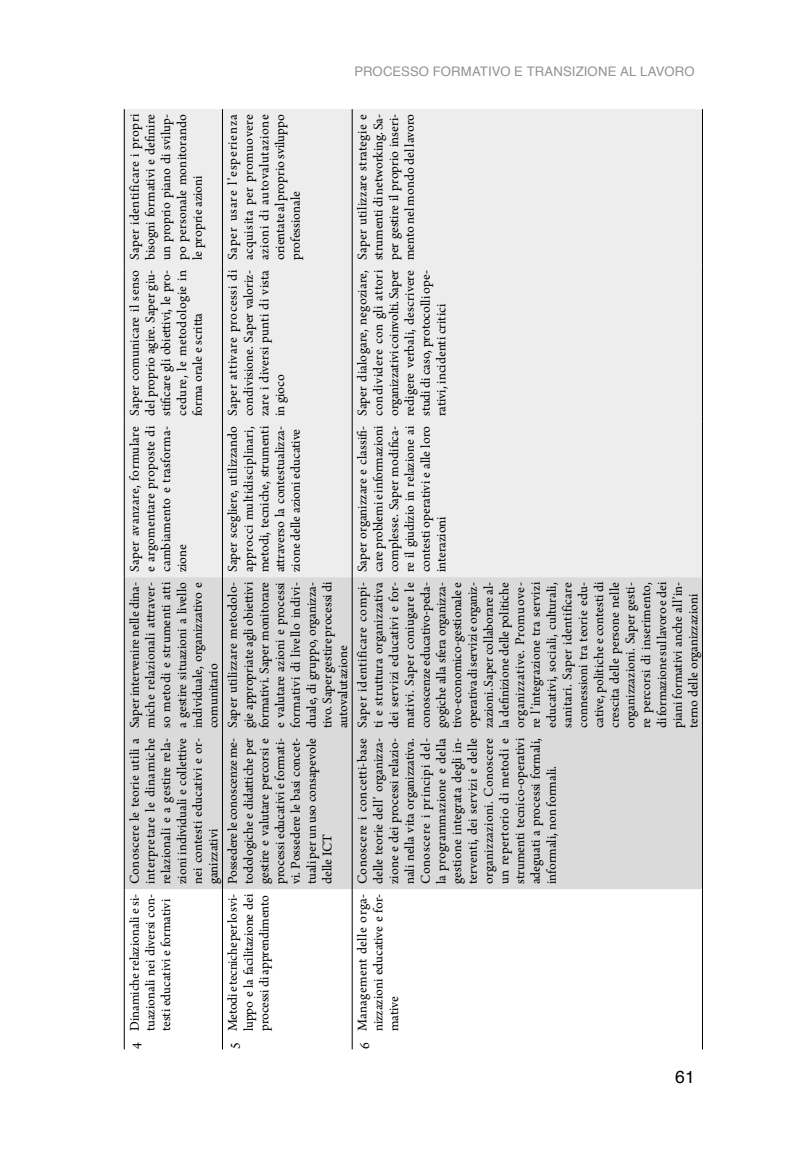
<style>
.page{position:relative;width:794px;height:1166px;background:#fff}
.page>*{position:absolute;margin:0;border:0;box-sizing:border-box;transform-origin:0 0}
.t1{font:17.5px "Helvetica";color:#000}
.t2{font:14px/15.8px "Arno Pro";color:#000;text-align:justify}
.t3{font:13.12px "Helvetica";letter-spacing:.01em;color:#929292}
</style>
<div class="page">
<div style="left:125px;top:577px;width:577px;height:312px;background:#dadada"></div>
<div style="left:125px;top:109px;width:577px;height:468px;background:#ededed"></div>
<svg style="left:124px;top:1036px;width:1px;height:13px"></svg>
<hr style="left:124px;top:889px;width:1px;height:147px;background:#000">
<hr style="left:124px;top:733px;width:1px;height:156px;background:#000">
<hr style="left:124px;top:577px;width:1px;height:156px;background:#000">
<hr style="left:124px;top:421px;width:1px;height:156px;background:#000">
<hr style="left:124px;top:265px;width:1px;height:156px;background:#000">
<hr style="left:124px;top:109px;width:1px;height:156px;background:#000">
<svg style="left:702px;top:1036px;width:1px;height:13px"></svg>
<hr style="left:702px;top:889px;width:1px;height:147px;background:#000">
<hr style="left:702px;top:733px;width:1px;height:156px;background:#000">
<hr style="left:702px;top:577px;width:1px;height:156px;background:#000">
<hr style="left:702px;top:421px;width:1px;height:156px;background:#000">
<hr style="left:702px;top:265px;width:1px;height:156px;background:#000">
<hr style="left:702px;top:109px;width:1px;height:156px;background:#000">
<svg style="left:222px;top:1036px;width:1px;height:13px"></svg>
<hr style="left:222px;top:889px;width:1px;height:147px;background:#000">
<hr style="left:222px;top:733px;width:1px;height:156px;background:#000">
<hr style="left:222px;top:577px;width:1px;height:156px;background:#000">
<hr style="left:222px;top:421px;width:1px;height:156px;background:#000">
<hr style="left:222px;top:265px;width:1px;height:156px;background:#000">
<hr style="left:222px;top:109px;width:1px;height:156px;background:#000">
<svg style="left:352px;top:1036px;width:1px;height:13px"></svg>
<hr style="left:352px;top:889px;width:1px;height:147px;background:#000">
<hr style="left:352px;top:733px;width:1px;height:156px;background:#000">
<hr style="left:352px;top:577px;width:1px;height:156px;background:#000">
<hr style="left:352px;top:421px;width:1px;height:156px;background:#000">
<hr style="left:352px;top:265px;width:1px;height:156px;background:#000">
<hr style="left:352px;top:109px;width:1px;height:156px;background:#000">
<p class="t3" style="left:354px;top:61px;width:342px">PROCESSO FORMATIVO E TRANSIZION E AL LAVORO</p>
<p class="t2" style="left:127px;top:260px;width:148px;rotate:-90deg">Saper identificare i propri bisogni formativi e definire un proprio piano di svilup&shy;po personale monitorando le proprie azioni</p>
<p class="t2" style="left:127px;top:416px;width:148px;rotate:-90deg">Saper comunicare il senso del proprio agire. Saper giu&shy;stificare gli obiettivi, le pro&shy;cedure, le metodologie in forma orale e scritta</p>
<p class="t2" style="left:127px;top:572px;width:148px;rotate:-90deg">Saper avanzare, formulare e argomentare proposte di cambiamento e trasforma&shy;zione</p>
<p class="t2" style="left:127px;top:728px;width:148px;rotate:-90deg">Saper intervenire nelle dina&shy;miche relazionali attraver&shy;so metodi e strumenti atti a gestire situazioni a livello individuale, organizzativo e comunitario</p>
<p class="t2" style="left:226px;top:260px;width:148px;rotate:-90deg">Saper usare l’esperienza acquisita per promuovere azioni di autovalutazione orientate al proprio sviluppo professionale</p>
<p class="t2" style="left:226px;top:416px;width:148px;rotate:-90deg">Saper attivare processi di condivisione. Saper valoriz&shy;zare i diversi punti di vista in gioco</p>
<p class="t2" style="left:226px;top:572px;width:148px;rotate:-90deg">Saper scegliere, utilizzando approcci multidisciplinari, metodi, tecniche, strumenti attraverso la contestualizza&shy;zione delle azioni educative</p>
<p class="t2" style="left:226px;top:728px;width:148px;rotate:-90deg">Saper utilizzare metodolo&shy;gie appropriate agli obiettivi formativi. Saper monitorare e valutare azioni e processi formativi di livello indivi&shy;duale, di gruppo, organizza&shy;tivo. Saper gestire processi di autovalutazione</p>
<p class="t2" style="left:226px;top:884px;width:148px;rotate:-90deg">Possedere le conoscenze me&shy;todologiche e didattiche per gestire e valutare percorsi e processi educativi e formati&shy;vi. Possedere le basi concet&shy;tuali per un uso consapevole delle ICT</p>
<p class="t2" style="left:127px;top:884px;width:148px;rotate:-90deg">Conoscere le teorie utili a interpretare le dinamiche relazionali e a gestire rela&shy;zioni individuali e collettive nei contesti educativi e or&shy;ganizzativi</p>
<p class="t2" style="left:127px;top:1031px;width:138px;text-indent:-18px;rotate:-90deg">4 Dinamiche relazionali e si&shy;tuazionali nei diversi con&shy;testi educativi e formativi</p>
<p class="t2" style="left:226px;top:1031px;width:138px;text-indent:-18px;rotate:-90deg">5 Metodi e tecniche per lo svi&shy;luppo e la facilitazione dei processi di apprendimento</p>
<p class="t2" style="left:355px;top:260px;width:148px;rotate:-90deg">Saper utilizzare strategie e strumenti di networking. Sa&shy;per gestire il proprio inseri&shy;mento nel mondo del lavoro</p>
<p class="t2" style="left:355px;top:416px;width:148px;rotate:-90deg">Saper dialogare, negoziare, condividere con gli attori organizzativi coinvolti. Saper redigere verbali, descrivere studi di caso, protocolli ope&shy;rativi, incidenti critici</p>
<p class="t2" style="left:355px;top:572px;width:148px;rotate:-90deg">Saper organizzare e classifi&shy;care problemi e informazioni complesse. Saper modifica&shy;re il giudizio in relazione ai contesti operativi e alle loro interazioni</p>
<p class="t2" style="left:355px;top:728px;width:148px;rotate:-90deg">Saper identificare compi&shy;ti e struttura organizzativa dei servizi educativi e for&shy;mativi. Saper coniugare le conoscenze educativo-peda&shy;gogiche alla sfera organizza&shy;tivo-economico-gestionale e operativa di servizi e organiz&shy;zazioni. Saper collaborare al&shy;la definizione delle politiche organizzative. Promuove&shy;re l’integrazione tra servizi educativi, sociali, culturali, sanitari. Saper identificare connessioni tra teorie edu&shy;cative, politiche e contesti di crescita delle persone nelle organizzazioni. Saper gesti&shy;re percorsi di inserimento, di formazione sul lavoro e dei piani formativi anche all’in&shy;terno delle organizzazioni</p>
<p class="t2" style="left:355px;top:884px;width:148px;rotate:-90deg">Conoscere i concetti-base delle teorie dell’ organizza&shy;zione e dei processi relazio&shy;nali nella vita organizzativa.<br>Conoscere i principi del&shy;la programmazione e della gestione integrata degli in&shy;terventi, dei servizi e delle organizzazioni. Conoscere un repertorio di metodi e strumenti tecnico-operativi adeguati a processi formali, informali, non formali.</p>
<p class="t2" style="left:355px;top:1031px;width:138px;text-indent:-18px;rotate:-90deg">6 Management delle orga&shy;nizzazioni educative e for&shy;mative</p>
<p class="t1" style="left:675px;top:1063px;width:21px">61</p>
</div>
